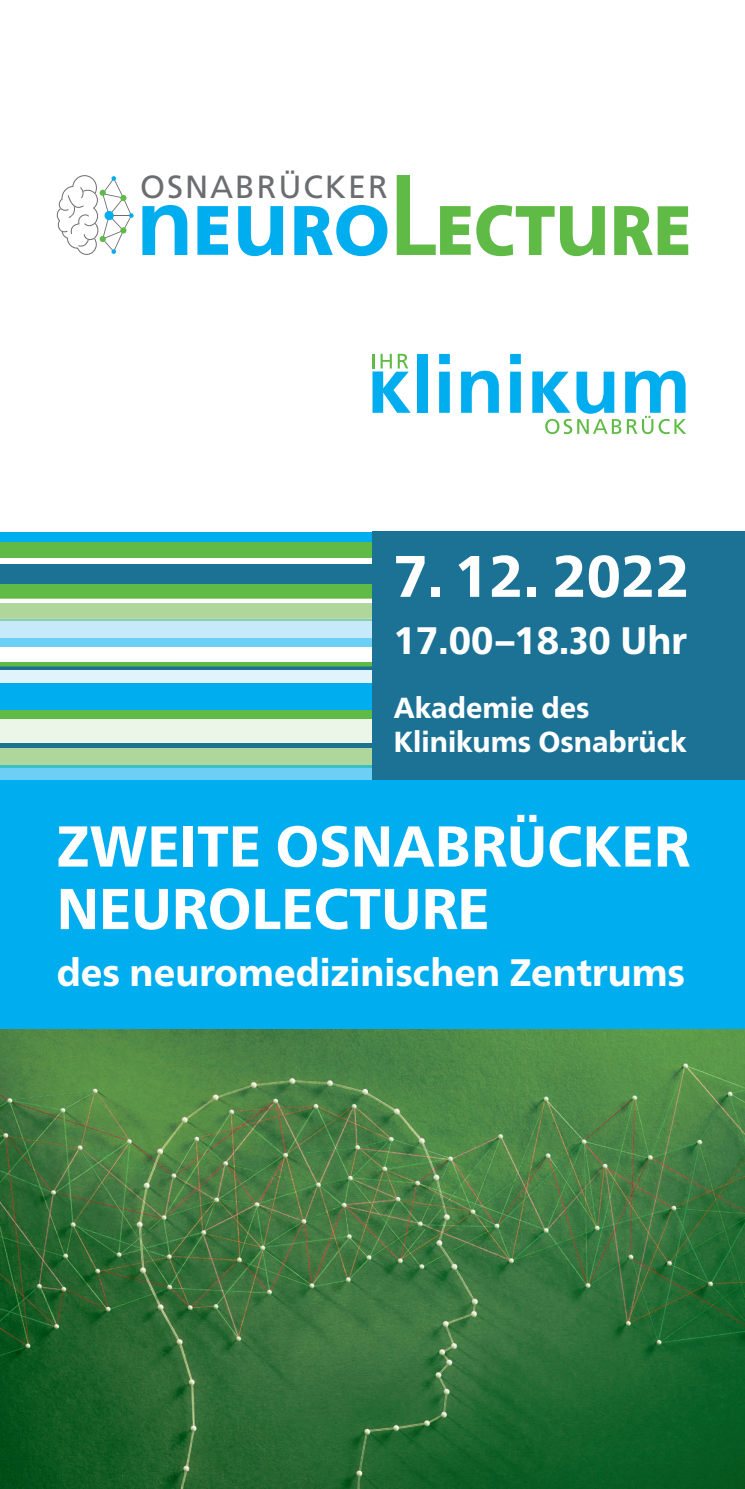
<style>
.page{position:relative;width:745px;height:1489px;background:#fff}
.page>*{position:absolute;margin:0;border:0;box-sizing:border-box;transform-origin:0 0}
.t1{font:800 58.5px "Frutiger Neue LT Pro";color:#fff}
.t2{font:800 57.5px/62.5px "Frutiger Neue LT Pro";color:#fff}
.t3{font:800 38.25px "Frutiger Neue LT Pro";color:#fff}
.t4{font:32px "Frutiger";letter-spacing:.06em;color:#6c6d70}
.t5{font:800 29px/34px "Frutiger Neue LT Pro";color:#fff}
.s1{font-family:"Frutiger LT Std";font-weight:900;font-stretch:condensed}
</style>
<div class="page">
<img style="left:0;top:1028px;width:744px;height:460px">
<div style="left:0;top:780px;width:744px;height:248px;background:#00aeef"></div>
<div style="left:0;top:532px;width:372px;height:11px;background:#00aeef"></div>
<div style="left:0;top:542px;width:372px;height:15px;background:#60bb46"></div>
<div style="left:0;top:564px;width:372px;height:20px;background:#1b7295"></div>
<div style="left:0;top:583px;width:372px;height:15px;background:#60bb46"></div>
<div style="left:0;top:603px;width:372px;height:16px;background:#b0d79b"></div>
<div style="left:0;top:620px;width:372px;height:17px;background:#c6eafa"></div>
<hr style="left:0;top:619px;width:372px;height:1px;background:#89ceae">
<div style="left:0;top:637px;width:372px;height:10px;background:#6bcff6"></div>
<hr style="left:0;top:662px;width:372px;height:4px;background:#60bb46">
<div style="left:0;top:666px;width:372px;height:6px;background:#1b7295"></div>
<div style="left:0;top:670px;width:372px;height:17px;background:#e1f4fc"></div>
<div style="left:0;top:683px;width:372px;height:28px;background:#00aeef"></div>
<div style="left:0;top:710px;width:372px;height:8px;background:#60bb46"></div>
<div style="left:0;top:718px;width:372px;height:26px;background:#ecf6e8"></div>
<div style="left:0;top:743px;width:372px;height:5px;background:#1b7295"></div>
<div style="left:0;top:748px;width:372px;height:20px;background:#b0d79b"></div>
<svg style="left:0;top:779px;width:372px;height:1px"></svg>
<div style="left:0;top:768px;width:372px;height:11px;background:#6bcff6"></div>
<hr style="left:0;top:765px;width:372px;height:3px;background:#39c0c6">
<div style="left:372px;top:531px;width:372px;height:249px;background:#1b7295"></div>
<svg style="left:142px;top:205px;width:45px;height:50px"></svg>
<svg style="left:197px;top:206px;width:31px;height:49px"></svg>
<svg style="left:238px;top:206px;width:45px;height:50px"></svg>
<svg style="left:476px;top:205px;width:128px;height:51px"></svg>
<svg style="left:294px;top:205px;width:93px;height:51px"></svg>
<svg style="left:396px;top:175px;width:74px;height:80px"></svg>
<svg style="left:614px;top:206px;width:73px;height:49px"></svg>
<svg style="left:57px;top:175px;width:77px;height:80px"></svg>
<div style="left:416px;top:354px;width:11px;height:59px;background:#00aeef"></div>
<svg style="left:439px;top:354px;width:10px;height:59px"></svg>
<svg style="left:461px;top:371px;width:37px;height:42px"></svg>
<svg style="left:510px;top:354px;width:10px;height:59px"></svg>
<svg style="left:372px;top:354px;width:38px;height:59px"></svg>
<svg style="left:532px;top:371px;width:153px;height:63px"></svg>
<p class="t4" style="left:140px;top:168px;width:249px">OSNABRÜCKER</p>
<h1 class="t1" style="left:393px;top:541px;width:297px">7. 12. 2022</h1>
<p class="t3" style="left:393px;top:617px;width:294px">17.00–18.<span class="s1">3</span>0 Uhr</p>
<p class="t5" style="left:393px;top:690px;width:294px">Akademie des<br>Klinikums Osnabrück</p>
<h2 class="t2" style="left:57px;top:814px;width:634px">ZWEITE OSNABRÜCKER<br>NEUROLECTURE</h2>
<p class="t3" style="left:57px;top:949px;width:629px">des neuromedizinischen Zentrums</p>
</div>
